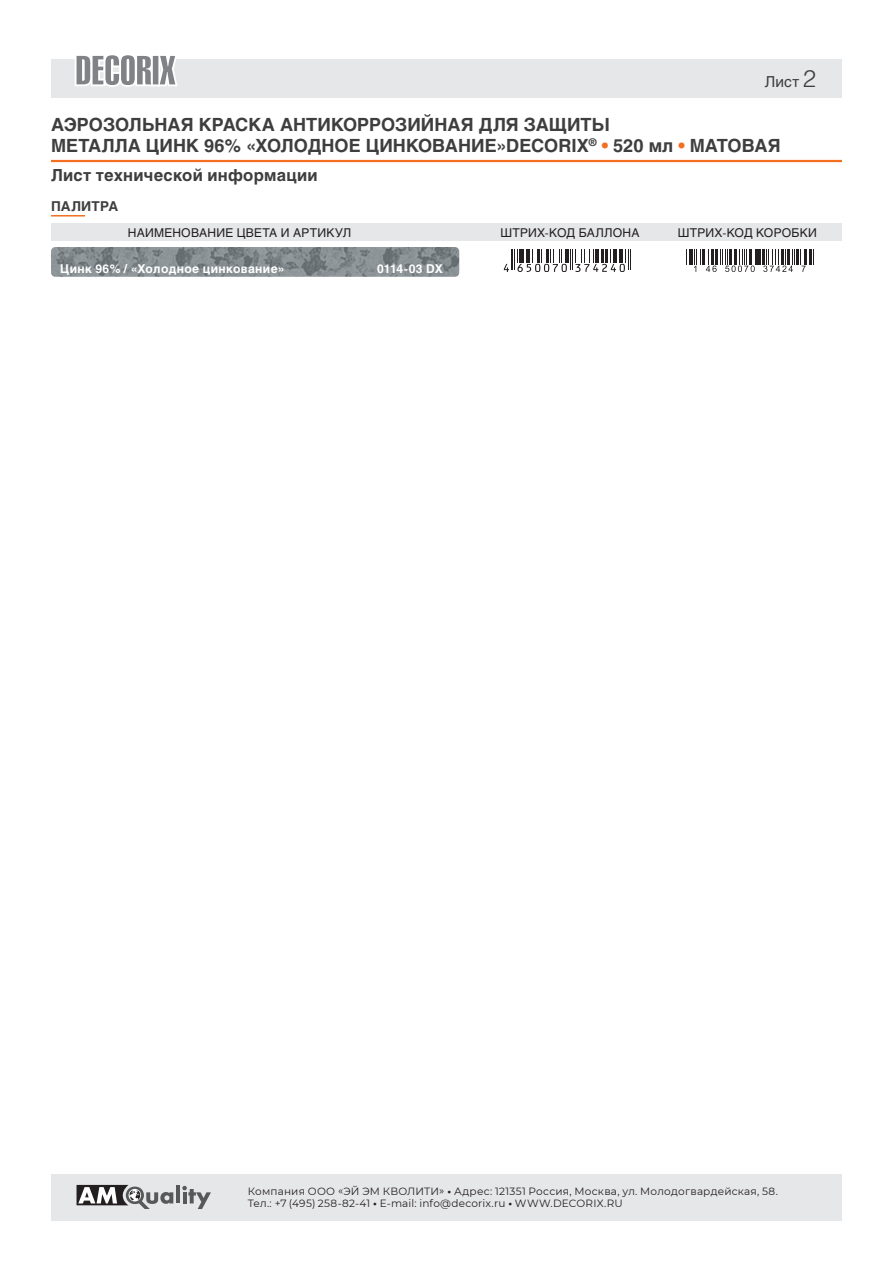
<style>
.page{position:relative;width:893px;height:1263px;background:#fff}
.page>*{position:absolute;margin:0;border:0;box-sizing:border-box;transform-origin:0 0}
.t1{font:700 18px/21.6px "Helios";color:#3e3e3f}
.t2{font:700 16.5px "Helios";letter-spacing:.015em;color:#3e3e3f}
.t3{font:15px "Helios";color:#3e3e3f}
.t4{font:700 13.5px "Helios";letter-spacing:.015em;color:#3e3e3f}
.t5{font:12px "Helios";letter-spacing:.02em;color:#231f20}
.t6{font:700 12px "Helios";letter-spacing:.035em;color:#fff}
.t7{font:10.5px/12.6px "Montserrat";letter-spacing:.02em;color:#231f20}
.s1{font-weight:300;font-size:24px}
.s2{color:#f36e21}
.s3{font-weight:700}
</style>
<div class="page">
<hr style="left:758px;top:249px;width:3px;height:15px;background:#231f20">
<hr style="left:762px;top:249px;width:3px;height:15px;background:#231f20">
<hr style="left:804px;top:249px;width:3px;height:15px;background:#231f20">
<hr style="left:809px;top:249px;width:3px;height:15px;background:#231f20">
<svg style="left:813px;top:249px;width:1px;height:15px"></svg>
<svg style="left:686px;top:249px;width:71px;height:23px"></svg>
<svg style="left:763px;top:249px;width:43px;height:23px"></svg>
<svg style="left:504px;top:249px;width:127px;height:23px"></svg>
<div style="left:51px;top:224px;width:791px;height:17px;background:#e6e7e9"></div>
<hr style="left:51px;top:215px;width:34px;height:2px;background:#f36e21">
<img style="left:51px;top:247px;width:202px;height:30px">
<img style="left:253px;top:247px;width:206px;height:30px">
<div style="left:51px;top:60px;width:791px;height:38px;background:#e6e7e9"></div>
<svg style="left:73px;top:55px;width:107px;height:32px"></svg>
<hr style="left:51px;top:160px;width:791px;height:2px;background:#f36e21">
<div style="left:51px;top:1174px;width:791px;height:46px;background:#e6e7e9"></div>
<hr style="left:176px;top:1185px;width:4px;height:18px;background:#57585a">
<svg style="left:182px;top:1186px;width:29px;height:23px"></svg>
<svg style="left:77px;top:1185px;width:96px;height:24px"></svg>
<h3 class="t3" style="left:765px;top:72px;width:53px">Лист <span class="s1">2</span></h3>
<h1 class="t1" style="left:51px;top:113px;width:731px">АЭРОЗОЛЬНАЯ КРАСКА АНТИКОРРОЗИЙНАЯ ДЛЯ ЗАЩИТЫ<br>МЕТАЛЛА ЦИНК 96% «ХОЛОДНОЕ ЦИНКОВАНИЕ»DECORIX<sup>®</sup> <span class="s2">•</span> 520 мл <span class="s2">•</span> МАТОВАЯ</h1>
<h2 class="t2" style="left:51px;top:166px;width:268px">Лист технической информации</h2>
<p class="t4" style="left:51px;top:198px;width:69px">ПАЛИТРА</p>
<p class="t5" style="left:128px;top:226px;width:225px">НАИМЕНОВАНИЕ ЦВЕТА И АРТИКУЛ</p>
<p class="t5" style="left:500px;top:226px;width:141px">ШТРИХ-КОД БАЛЛОНА</p>
<p class="t5" style="left:678px;top:226px;width:141px">ШТРИХ-КОД КОРОБКИ</p>
<p class="t6" style="left:60px;top:262px;width:226px">Цинк 96% / «Холодное цинкование»</p>
<p class="t6" style="left:377px;top:262px;width:67px">0114-03 DX</p>
<p class="t7" style="left:248px;top:1184px;width:531px">Компания ООО «ЭЙ ЭМ КВОЛИТИ» <span class="s3">•</span> Адрес: 121351 Россия, Москва, ул. Молодогвардейская, 58.<br>Тел.: +7 (495) 258-82-41 <span class="s3">•</span> E-mail: info@decorix.ru <span class="s3">•</span> WWW.DECORIX.RU</p>
</div>
